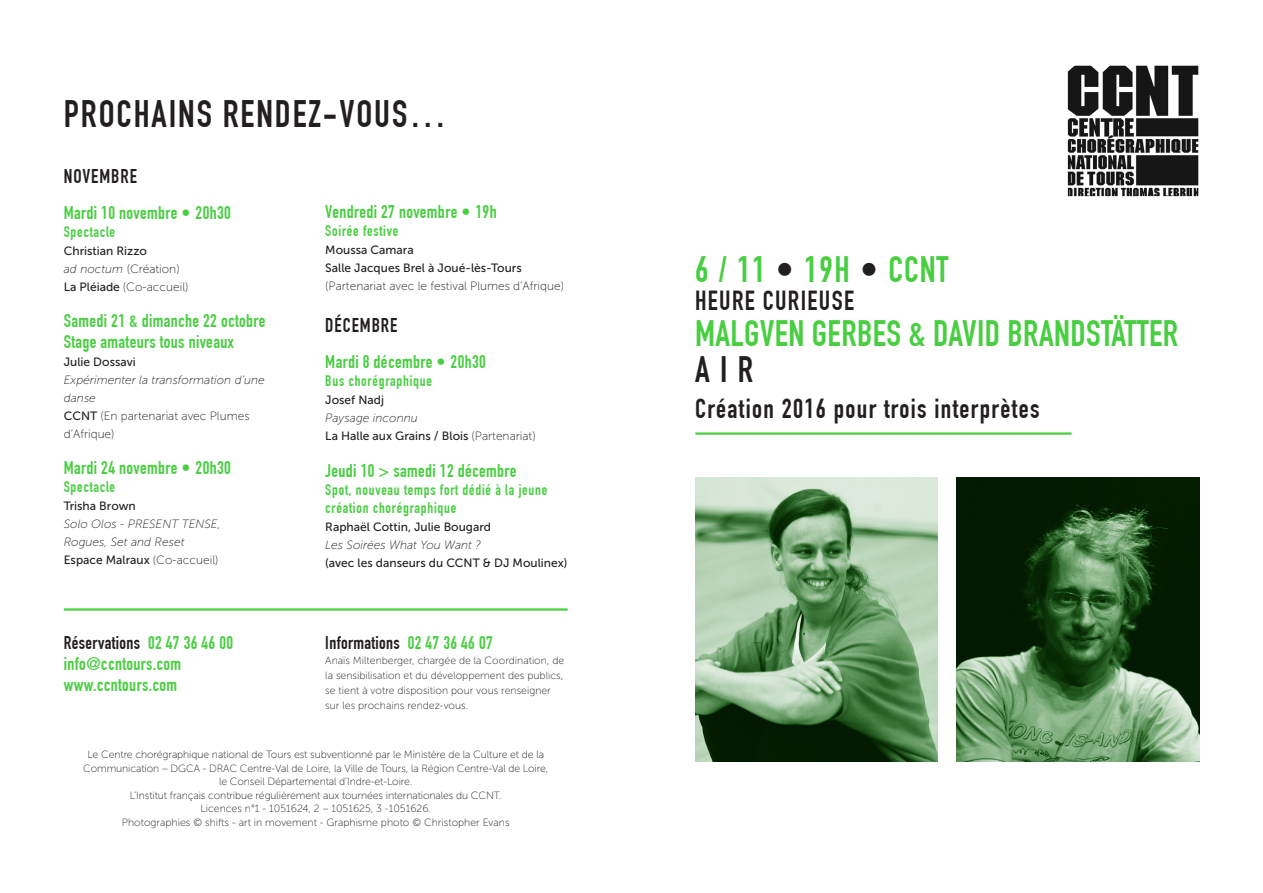
<style>
.page{position:relative;width:1263px;height:893px;background:#fff}
.page>*{position:absolute;margin:0;border:0;box-sizing:border-box;transform-origin:0 0}
.Titres{font:700 37.5px "DIN Condensed";letter-spacing:.05em;color:#231f20}
.texte_presentation{font:700 36px "DIN Condensed";letter-spacing:.01em;color:#49ce42}
.date_artiste_titre_l{font:700 36px "DIN Condensed";letter-spacing:.04em;color:#49ce42}
.texte_presentation-2{font:700 36px "DIN Condensed";color:#231f20}
.texte_presentation-3{font:700 27px "DIN Condensed";letter-spacing:.05em;color:#231f20}
.date_artiste_titre_l-2{font:700 27px "DIN Condensed";letter-spacing:.05em;color:#231f20}
.DATE_NOIR{font:700 19.5px "DIN Condensed";letter-spacing:.05em;color:#231f20}
.DATE_NOIR-2{font:700 18px/21px "DIN Condensed";letter-spacing:.02em;color:#49ce42}
.DATE_NOIR-3{font:700 18px "DIN Condensed";letter-spacing:.02em;color:#231f20}
.DATE_NOIR-4{font:700 15px/18px "DIN Condensed";letter-spacing:.05em;color:#49ce42}
.Genres___calendrier{font:700 15px "DIN Condensed";letter-spacing:.05em;color:#49ce42}
.titre_spectacle_lieu{font:12px/18px "Museo Sans 500";color:#231f20}
.titre_spectacle_lieu-2{font:italic 12px/18px "Museo Sans 100";color:#231f20}
.titre_spectacle_lieu-3{font:12px/18px "Museo Sans 100";color:#231f20}
.Distribution{font:10.5px/15px "Museo Sans 100";letter-spacing:-.01em;color:#231f20;text-align:center}
.s1{font-style:italic}
.s2{font-family:"Museo Sans 500"}
.s3{font-family:"Museo Sans 500";font-style:normal}
.s4{font-style:normal}
.s5{color:#231f20}
.s6{font-family:"Museo Sans 100"}
.s7{font-family:"Museo Sans 100";font-style:italic}
.s8{color:#49ce42}
</style>
<div class="page">
<hr style="left:64px;top:608px;width:504px;height:3px;background:#49ce42">
<img style="left:695px;top:478px;width:243px;height:284px">
<img style="left:1069px;top:67px;width:128px;height:128px">
<div style="left:1067px;top:65px;width:132px;height:132px;border:1px solid #fff"></div>
<hr style="left:695px;top:432px;width:376px;height:3px;background:#49ce42">
<img style="left:957px;top:478px;width:242px;height:284px">
<p class="Titres" style="left:64px;top:91px;width:384px">PROCHAINS RENDEZ-VOUS…</p>
<p class="DATE_NOIR" style="left:64px;top:165px;width:75px">NOVEMBRE</p>
<p class="DATE_NOIR-2" style="left:64px;top:202px;width:169px">Mardi 10 novembre • 20h30</p>
<p class="Genres___calendrier" style="left:64px;top:223px;width:53px">Spectacle</p>
<p class="titre_spectacle_lieu" style="left:64px;top:242px;width:85px">Christian Rizzo</p>
<p class="titre_spectacle_lieu-3" style="left:64px;top:260px;width:126px"><span class="s1">ad noctum</span> (Création)<br><span class="s2">La Pléiade</span> (Co-accueil)</p>
<p class="DATE_NOIR-2" style="left:64px;top:310px;width:203px">Samedi 21 &amp; dimanche 22 octobre</p>
<p class="DATE_NOIR-2" style="left:64px;top:331px;width:171px">Stage amateurs tous niveaux</p>
<p class="titre_spectacle_lieu" style="left:64px;top:353px;width:73px">Julie Dossavi</p>
<p class="titre_spectacle_lieu-2" style="left:64px;top:371px;width:202px">Expérimenter la transformation d’une danse</p>
<p class="titre_spectacle_lieu-3" style="left:64px;top:407px;width:187px"><span class="s2">CCNT</span> (En partenariat avec Plumes d’Afrique)</p>
<p class="DATE_NOIR-2" style="left:64px;top:457px;width:169px">Mardi 24 novembre • 20h30</p>
<p class="Genres___calendrier" style="left:64px;top:478px;width:53px">Spectacle</p>
<p class="titre_spectacle_lieu" style="left:64px;top:497px;width:74px">Trisha Brown</p>
<p class="titre_spectacle_lieu-2" style="left:64px;top:515px;width:158px">Solo Olos - PRESENT TENSE,<br>Rogues, Set and Reset<br><span class="s3">Espace Malraux</span> <span class="s4">(Co-accueil)</span></p>
<p class="DATE_NOIR-2" style="left:64px;top:633px;width:171px"><span class="s5">Réservations</span> 02 47 36 46 00 info@ccntours.com www.ccntours.com</p>
<p class="DATE_NOIR-2" style="left:325px;top:201px;width:173px">Vendredi 27 novembre • 19h</p>
<p class="Genres___calendrier" style="left:325px;top:222px;width:74px">Soirée festive</p>
<p class="titre_spectacle_lieu" style="left:325px;top:241px;width:240px">Moussa Camara<br>Salle Jacques Brel à Joué-lès-Tours <span class="s6">(Partenariat avec le festival Plumes d’Afrique)</span></p>
<p class="DATE_NOIR" style="left:325px;top:314px;width:74px">DÉCEMBRE</p>
<p class="DATE_NOIR-2" style="left:325px;top:351px;width:162px">Mardi 8 décembre • 20h30</p>
<p class="Genres___calendrier" style="left:325px;top:372px;width:108px">Bus chorégraphique</p>
<p class="titre_spectacle_lieu" style="left:325px;top:391px;width:60px">Josef Nadj</p>
<p class="titre_spectacle_lieu" style="left:325px;top:409px;width:212px"><span class="s7">Paysage inconnu<br></span>La Halle aux Grains / Blois <span class="s6">(Partenariat)</span></p>
<p class="DATE_NOIR-2" style="left:325px;top:461px;width:193px">Jeudi 10 &gt; samedi 12 décembre</p>
<p class="DATE_NOIR-4" style="left:325px;top:481px;width:223px">Spot, nouveau temps fort dédié à la jeune création chorégraphique</p>
<p class="titre_spectacle_lieu" style="left:325px;top:518px;width:167px">Raphaël Cottin, Julie Bougard</p>
<p class="titre_spectacle_lieu" style="left:325px;top:536px;width:244px"><span class="s7">Les Soirées What You Want ?<br></span>(avec les danseurs du CCNT &amp; DJ Moulinex)</p>
<p class="DATE_NOIR-3" style="left:325px;top:632px;width:169px">Informations <span class="s8">02 47 36 46 07</span></p>
<p class="Distribution" style="left:325px;top:653px;width:240px;text-align:left">Anaïs Miltenberger, chargée de la Coordination, de la sensibilisation et du développement des publics, se tient à votre disposition pour vous renseigner sur les prochains rendez-vous.</p>
<p class="Distribution" style="left:83px;top:748px;width:467px;line-height:13.5px">Le Centre chorégraphique national de Tours est subventionné par le Ministère de la Culture et de la<br>Communication – DGCA - DRAC Centre-Val de Loire, la Ville de Tours, la Région Centre-Val de Loire,</p>
<p class="Distribution" style="left:219px;top:774px;width:195px">le Conseil Départemental d’Indre-et-Loire.</p>
<p class="Distribution" style="left:130px;top:788px;width:373px">L’Institut français contribue régulièrement aux tournées internationales du CCNT.</p>
<p class="Distribution" style="left:201px;top:801px;width:232px">Licences n°1 - 1051624, 2 – 1051625, 3 -1051626.</p>
<p class="Distribution" style="left:122px;top:815px;width:389px">Photographies © shifts - art in movement - Graphisme photo © Christopher Evans</p>
<p class="date_artiste_titre_l" style="left:695px;top:248px;width:255px">6 / 11 <span class="s5">•</span> 19H <span class="s5">•</span> CCNT</p>
<p class="date_artiste_titre_l-2" style="left:695px;top:284px;width:161px">HEURE CURIEUSE</p>
<p class="texte_presentation" style="left:695px;top:312px;width:484px">MALGVEN GERBES &amp; DAVID BRANDSTÄTTER</p>
<p class="texte_presentation-2" style="left:695px;top:348px;width:59px">A I R</p>
<p class="texte_presentation-3" style="left:695px;top:392px;width:346px">Création 2016 pour trois interprètes</p>
</div>
